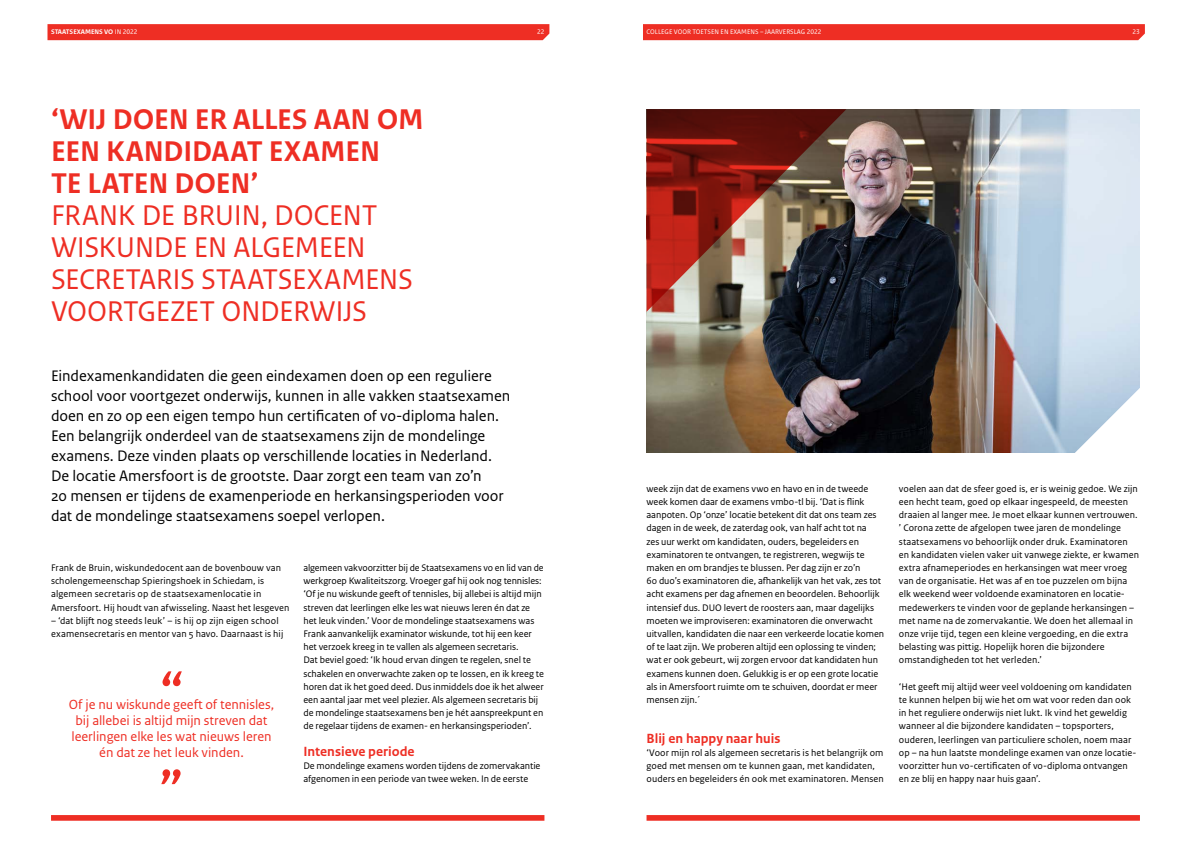
<style>
.page{position:relative;width:1191px;height:842px;background:#fff}
.page>*{position:absolute;margin:0;border:0;box-sizing:border-box;transform-origin:0 0}
.NB_plat{font:65px "Rijksoverheid Sans Text";color:#ee2e24}
._2021_interview-kopb{font:30px/32px "Rijksoverheid Sans Text";letter-spacing:-.02em;color:#ee2e24}
._2021_interview-kopb-2{font:700 30px/32px "Rijksoverheid Sans Text";letter-spacing:-.005em;color:#ee2e24}
._2021_interview-intr{font:16px/20px "Rijksoverheid Sans Text";letter-spacing:-.005em;color:#000}
._2020_nieuwsbrief_qu{font:14px/16px "Rijksoverheid Sans Text";letter-spacing:-.005em;color:#ee2e24;text-align:center}
._2021_interview-tuss{font:700 14px "Rijksoverheid Sans Text";color:#ee2e24}
._2021_interview-plat{font:10px/13.2px "Rijksoverheid Sans Text";color:#000}
.t1{font:7px "Rijksoverheid Sans Text";color:#fff}
.t2{font:700 7px "Rijksoverheid Sans Text";color:#fff}
.s1{font-weight:700}
</style>
<div class="page">
<svg style="left:51px;top:815px;width:493px;height:6px"></svg>
<svg style="left:646px;top:815px;width:494px;height:6px"></svg>
<div style="left:643px;top:24px;width:501px;height:16px;background:#ee2e24"></div>
<div style="left:47px;top:24px;width:502px;height:16px;background:#ee2e24"></div>
<img style="left:647px;top:109px;width:493px;height:343px">
<svg style="left:646px;top:109px;width:200px;height:203px"></svg>
<svg style="left:1074px;top:388px;width:66px;height:65px"></svg>
<p class="t2" style="left:51px;top:28px;width:5px">staatse</p>
<p class="t2" style="left:77px;top:28px;width:10px">xamens</p>
<p class="t1" style="left:104px;top:28px;width:35px"><span class="s1">VO</span> IN 2022</p>
<p class="t1" style="left:537px;top:28px;width:9px">22</p>
<p class="t1" style="left:646px;top:28px;width:177px">COLLEGE VOOR TOETSEN EN EXAMENS – JAARVERSLAG 2022</p>
<p class="t1" style="left:1132px;top:28px;width:9px">23</p>
<p class="_2021_interview-kopb-2" style="left:51px;top:104px;width:374px">‘WIJ DOEN ER ALLES AAN OM<br>EEN KANDIDAAT EXAMEN<br>TE LATEN DOEN’</p>
<p class="_2021_interview-kopb" style="left:51px;top:200px;width:363px">FRANK DE BRUIN, DOCENT<br>WISKUNDE EN ALGEMEEN<br>SECRETARIS STAATSEXAMENS<br>VOORTGEZET ONDERWIJS</p>
<p class="_2021_interview-intr" style="left:51px;top:366px;width:461px">Eindexamenkandidaten die geen eindexamen doen op een reguliere school voor voortgezet onderwijs, kunnen in alle vakken staatsexamen doen en zo op een eigen tempo hun certificaten of vo-diploma halen.<br>Een belangrijk onderdeel van de staatsexamens zijn de mondelinge examens. Deze vinden plaats op verschillende locaties in Nederland.<br>De locatie Amersfoort is de grootste. Daar zorgt een team van zo’n<br>20 mensen er tijdens de examenperiode en herkansingsperioden voor dat de mondelinge staatsexamens soepel verlopen.</p>
<p class="_2021_interview-plat" style="left:51px;top:561px;width:240px">Frank de Bruin, wiskundedocent aan de bovenbouw van scholengemeenschap Spieringshoek in Schiedam, is algemeen secretaris op de staatsexamenlocatie in Amersfoort. Hij houdt van afwisseling. Naast het lesgeven</p>
<p class="_2021_interview-plat" style="left:51px;top:614px;width:234px">– ‘dat blijft nog steeds leuk’ – is hij op zijn eigen school examensecretaris en mentor van 5 havo. Daarnaast is hij</p>
<p class="_2021_interview-plat" style="left:303px;top:561px;width:242px">algemeen vakvoorzitter bij de Staatsexamens vo en lid van de werkgroep Kwaliteitszorg. Vroeger gaf hij ook nog tennisles: ‘Of je nu wiskunde geeft of tennisles, bij allebei is altijd mijn streven dat leerlingen elke les wat nieuws leren én dat ze het leuk vinden.’ Voor de mondelinge staatsexamens was Frank aanvankelijk examinator wiskunde, tot hij een keer het verzoek kreeg in te vallen als algemeen secretaris.<br>Dat beviel goed: ‘Ik houd ervan dingen te regelen, snel te schakelen en onverwachte zaken op te lossen, en ik kreeg te horen dat ik het goed deed. Dus inmiddels doe ik het alweer een aantal jaar met veel plezier. Als algemeen secretaris bij de mondelinge staatsexamens ben je hét aanspreekpunt en de regelaar tijdens de examen- en herkansingsperioden’.</p>
<p class="_2021_interview-tuss" style="left:303px;top:743px;width:113px">Intensieve periode</p>
<p class="_2021_interview-plat" style="left:303px;top:759px;width:238px">De mondelinge examens worden tijdens de zomervakantie afgenomen in een periode van twee weken. In de eerste</p>
<p class="NB_plat" style="left:158px;top:658px;width:28px">“</p>
<p class="_2020_nieuwsbrief_qu" style="left:69px;top:696px;width:207px">Of je nu wiskunde geeft of tennisles, bij allebei is altijd mijn streven dat</p>
<p class="_2020_nieuwsbrief_qu" style="left:71px;top:728px;width:202px">leerlingen elke les wat nieuws leren én dat ze het leuk vinden.</p>
<p class="NB_plat" style="left:158px;top:756px;width:28px">”</p>
<p class="_2021_interview-plat" style="left:646px;top:482px;width:239px">week zijn dat de examens vwo en havo en in de tweede week komen daar de examens vmbo-tl bij. ‘Dat is flink aanpoten. Op ‘onze’ locatie betekent dit dat ons team zes dagen in de week, de zaterdag ook, van half acht tot na<br>zes uur werkt om kandidaten, ouders, begeleiders en examinatoren te ontvangen, te registreren, wegwijs te maken en om brandjes te blussen. Per dag zijn er zo’n<br>60 duo’s examinatoren die, afhankelijk van het vak, zes tot acht examens per dag afnemen en beoordelen. Behoorlijk intensief dus. DUO levert de roosters aan, maar dagelijks moeten we improviseren: examinatoren die onverwacht uitvallen, kandidaten die naar een verkeerde locatie komen of te laat zijn. We proberen altijd een oplossing te vinden; wat er ook gebeurt, wij zorgen ervoor dat kandidaten hun examens kunnen doen. Gelukkig is er op een grote locatie als in Amersfoort ruimte om te schuiven, doordat er meer mensen zijn.´</p>
<p class="_2021_interview-tuss" style="left:646px;top:730px;width:135px">Blij en happy naar huis</p>
<p class="_2021_interview-plat" style="left:646px;top:746px;width:239px">‘Voor mijn rol als algemeen secretaris is het belangrijk om goed met mensen om te kunnen gaan, met kandidaten, ouders en begeleiders én ook met examinatoren. Mensen</p>
<p class="_2021_interview-plat" style="left:899px;top:482px;width:241px">voelen aan dat de sfeer goed is, er is weinig gedoe. We zijn een hecht team, goed op elkaar ingespeeld, de meesten draaien al langer mee. Je moet elkaar kunnen vertrouwen. ’ Corona zette de afgelopen twee jaren de mondelinge staatsexamens vo behoorlijk onder druk. Examinatoren en kandidaten vielen vaker uit vanwege ziekte, er kwamen extra afnameperiodes en herkansingen wat meer vroeg van de organisatie. Het was af en toe puzzelen om bijna elk weekend weer voldoende examinatoren en locatie&shy;medewerkers te vinden voor de geplande herkansingen – met name na de zomervakantie. We doen het allemaal in onze vrije tijd, tegen een kleine vergoeding, en die extra belasting was pittig. Hopelijk horen die bijzondere omstandigheden tot het verleden.’</p>
<p class="_2021_interview-plat" style="left:899px;top:680px;width:239px">‘Het geeft mij altijd weer veel voldoening om kandidaten te kunnen helpen bij wie het om wat voor reden dan ook in het reguliere onderwijs niet lukt. Ik vind het geweldig wanneer al die bijzondere kandidaten – topsporters, ouderen, leerlingen van particuliere scholen, noem maar op – na hun laatste mondelinge examen van onze locatie&shy;voorzitter hun vo-certificaten of vo-diploma ontvangen en ze blij en happy naar huis gaan’.</p>
</div>
